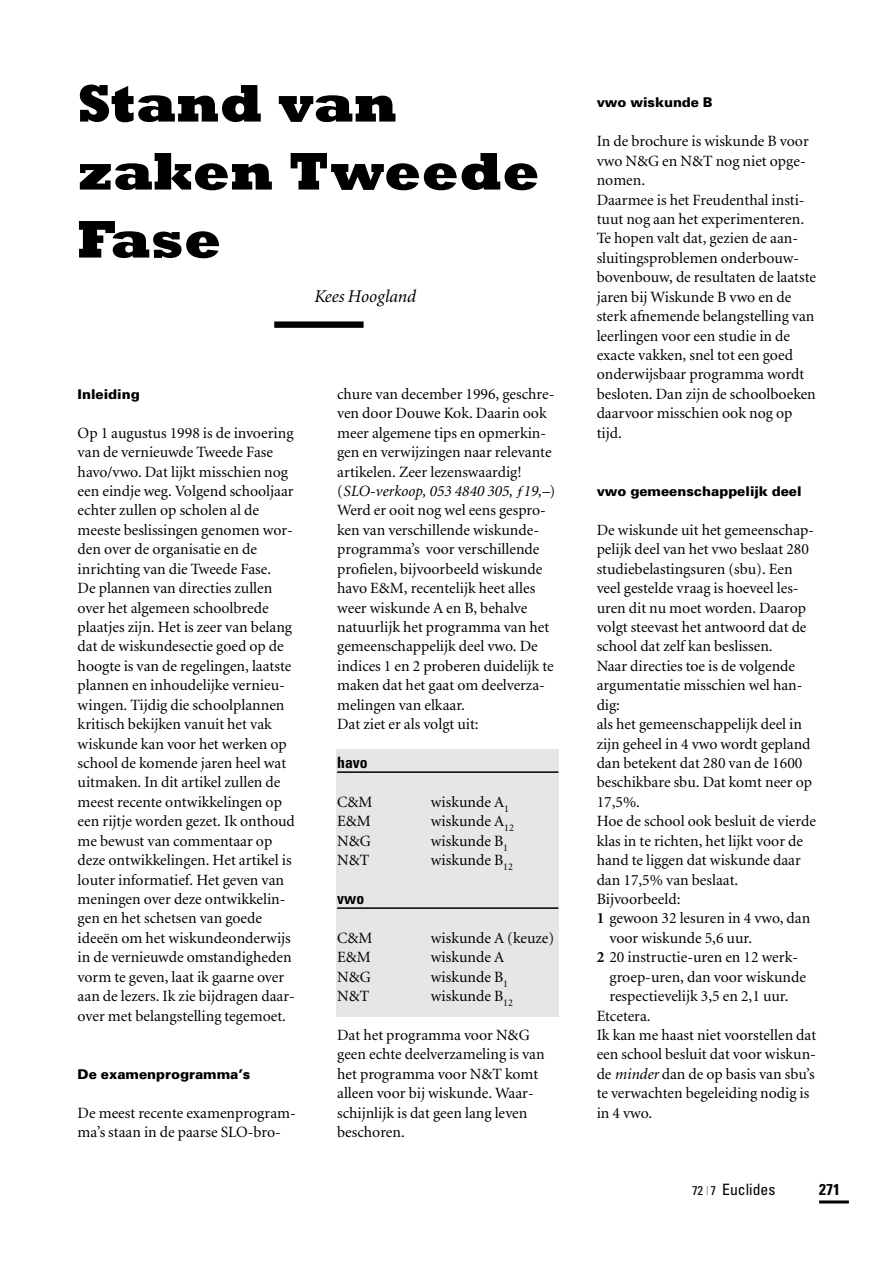
<style>
.page{position:relative;width:893px;height:1263px;background:#fff}
.page>*{position:absolute;margin:0;border:0;box-sizing:border-box;transform-origin:0 0}
.t1{font:800 53.85px/67.9px "Rockwell";color:#000}
.t2{font:italic 18px "Minion";color:#000}
.t3{font:15.75px/19.5px "Minion";color:#000}
.t4{font:condensed 15.75px "Univers";color:#000}
.t5{font:700 condensed 15.75px "Univers";color:#000}
.t6{font:900 13.5px "Univers";color:#000}
.s1{font-style:italic}
.s2{font-weight:700}
.s3{font-size:12.75px}
.s4{font-size:12.75px;color:#808080}
</style>
<div class="page">
<div style="left:336px;top:749px;width:223px;height:268px;background:#e6e6e6"></div>
<hr style="left:337px;top:771px;width:221px;height:2px;background:#000">
<hr style="left:337px;top:907px;width:221px;height:2px;background:#000">
<hr style="left:819px;top:1201px;width:29px;height:2px;background:#000">
<div style="left:274px;top:321px;width:89px;height:7px;background:#000"></div>
<h1 class="t1" style="left:78px;top:75px;width:463px">Stand van zaken Tweede<br>Fase</h1>
<p class="t2" style="left:314px;top:289px;width:103px">Kees Hoogland</p>
<p class="t6" style="left:78px;top:389px;width:63px">Inleiding</p>
<p class="t3" style="left:78px;top:424px;width:219px">Op 1 augustus 1998 is de invoering van de vernieuwde Tweede Fase havo/vwo. Dat lijkt misschien nog een eindje weg. Volgend schooljaar echter zullen op scholen al de meeste beslissingen genomen wor&shy;den over de organisatie en de inrichting van die Tweede Fase.<br>De plannen van directies zullen over het algemeen schoolbrede plaatjes zijn. Het is zeer van belang dat de wiskundesectie goed op de hoogte is van de regelingen, laatste plannen en inhoudelijke vernieu&shy;wingen. Tijdig die schoolplannen kritisch bekijken vanuit het vak wiskunde kan voor het werken op school de komende jaren heel wat uitmaken. In dit artikel zullen de meest recente ontwikkelingen op een rijtje worden gezet. Ik onthoud me bewust van commentaar op deze ontwikkelingen. Het artikel is louter informatief. Het geven van meningen over deze ontwikkelin&shy;gen en het schetsen van goede ideeën om het wiskundeonderwijs in de vernieuwde omstandigheden vorm te geven, laat ik gaarne over aan de lezers. Ik zie bijdragen daar&shy;over met belangstelling tegemoet.</p>
<p class="t6" style="left:78px;top:1069px;width:174px">De examenprogramma’s</p>
<p class="t3" style="left:78px;top:1104px;width:220px">De meest recente examenprogram&shy;ma’s staan in de paarse SLO-bro-</p>
<p class="t3" style="left:337px;top:385px;width:220px">chure van december 1996, geschre&shy;ven door Douwe Kok. Daarin ook meer algemene tips en opmerkin&shy;gen en verwijzingen naar relevante artikelen. Zeer lezenswaardig! (<span class="s1">SLO-verkoop, 053 4840 305, ƒ19,–</span>)<br>Werd er ooit nog wel eens gespro&shy;ken van verschillende wiskunde&shy;programma’s voor verschillende profielen, bijvoorbeeld wiskunde havo E&amp;M, recentelijk heet alles weer wiskunde A en B, behalve natuurlijk het programma van het gemeenschappelijk deel vwo. De indices 1 en 2 proberen duidelijk te maken dat het gaat om deelverza&shy;melingen van elkaar.<br>Dat ziet er als volgt uit:</p>
<p class="t5" style="left:337px;top:757px;width:32px">havo</p>
<p class="t3" style="left:337px;top:793px;width:37px">C&amp;M</p>
<p class="t3" style="left:431px;top:793px;width:80px">wiskunde A<sub>1</sub></p>
<p class="t3" style="left:337px;top:813px;width:35px">E&amp;M</p>
<p class="t3" style="left:431px;top:813px;width:85px">wiskunde A<sub>12</sub></p>
<p class="t3" style="left:337px;top:832px;width:35px">N&amp;G</p>
<p class="t3" style="left:431px;top:832px;width:79px">wiskunde B<sub>1</sub></p>
<p class="t3" style="left:337px;top:852px;width:34px">N&amp;T</p>
<p class="t3" style="left:431px;top:852px;width:84px">wiskunde B<sub>12</sub></p>
<p class="t5" style="left:337px;top:893px;width:29px">vwo</p>
<p class="t3" style="left:337px;top:929px;width:37px">C&amp;M</p>
<p class="t3" style="left:431px;top:929px;width:125px">wiskunde A (keuze)</p>
<p class="t3" style="left:337px;top:949px;width:35px">E&amp;M</p>
<p class="t3" style="left:431px;top:949px;width:75px">wiskunde A</p>
<p class="t3" style="left:337px;top:968px;width:35px">N&amp;G</p>
<p class="t3" style="left:431px;top:968px;width:79px">wiskunde B<sub>1</sub></p>
<p class="t3" style="left:337px;top:988px;width:34px">N&amp;T</p>
<p class="t3" style="left:431px;top:988px;width:84px">wiskunde B<sub>12</sub></p>
<p class="t3" style="left:337px;top:1027px;width:209px">Dat het programma voor N&amp;G geen echte deelverzameling is van het programma voor N&amp;T komt alleen voor bij wiskunde. Waar&shy;schijnlijk is dat geen lang leven beschoren.</p>
<p class="t6" style="left:596px;top:98px;width:117px">vwo wiskunde B</p>
<p class="t3" style="left:596px;top:133px;width:221px">In de brochure is wiskunde B voor vwo N&amp;G en N&amp;T nog niet opge&shy;nomen.<br>Daarmee is het Freudenthal insti&shy;tuut nog aan het experimenteren.<br>Te hopen valt dat, gezien de aan&shy;sluitingsproblemen onderbouw&shy;bovenbouw, de resultaten de laatste jaren bij Wiskunde B vwo en de sterk afnemende belangstelling van leerlingen voor een studie in de exacte vakken, snel tot een goed onderwijsbaar programma wordt besloten. Dan zijn de schoolboeken daarvoor misschien ook nog op tijd.</p>
<p class="t6" style="left:596px;top:486px;width:206px">vwo gemeenschappelijk deel</p>
<p class="t3" style="left:596px;top:521px;width:219px">De wiskunde uit het gemeenschap-</p>
<p class="t3" style="left:596px;top:541px;width:214px">pelijk deel van het vwo beslaat 280</p>
<p class="t3" style="left:596px;top:560px;width:198px">studiebelastingsuren (sbu). Een</p>
<p class="t3" style="left:596px;top:580px;width:203px">veel gestelde vraag is hoeveel les-</p>
<p class="t3" style="left:596px;top:599px;width:211px">uren dit nu moet worden. Daarop</p>
<p class="t3" style="left:596px;top:619px;width:211px">volgt steevast het antwoord dat de</p>
<p class="t3" style="left:596px;top:638px;width:177px">school dat zelf kan beslissen.</p>
<p class="t3" style="left:596px;top:657px;width:200px">Naar directies toe is de volgende</p>
<p class="t3" style="left:596px;top:677px;width:207px">argumentatie misschien wel han-</p>
<p class="t3" style="left:596px;top:696px;width:25px">dig:</p>
<p class="t3" style="left:596px;top:716px;width:207px">als het gemeenschappelijk deel in</p>
<p class="t3" style="left:596px;top:735px;width:215px">zijn geheel in 4 vwo wordt gepland</p>
<p class="t3" style="left:596px;top:755px;width:207px">dan betekent dat 280 van de 1600</p>
<p class="t3" style="left:596px;top:774px;width:217px">beschikbare sbu. Dat komt neer op</p>
<p class="t3" style="left:596px;top:793px;width:45px">17,5%.</p>
<p class="t3" style="left:596px;top:813px;width:221px">Hoe de school ook besluit de vierde</p>
<p class="t3" style="left:596px;top:832px;width:208px">klas in te richten, het lijkt voor de</p>
<p class="t3" style="left:596px;top:852px;width:206px">hand te liggen dat wiskunde daar</p>
<p class="t3" style="left:596px;top:871px;width:143px">dan 17,5% van beslaat.</p>
<p class="t3" style="left:596px;top:891px;width:85px">Bijvoorbeeld:</p>
<p class="t3" style="left:596px;top:910px;width:215px"><span class="s2">1</span> gewoon 32 lesuren in 4 vwo, dan</p>
<p class="t3" style="left:609px;top:929px;width:144px">voor wiskunde 5,6 uur.</p>
<p class="t3" style="left:596px;top:949px;width:203px"><span class="s2">2</span> 20 instructie-uren en 12 werk-</p>
<p class="t3" style="left:609px;top:968px;width:198px">groep-uren, dan voor wiskunde</p>
<p class="t3" style="left:609px;top:988px;width:181px">respectievelijk 3,5 en 2,1 uur.</p>
<p class="t3" style="left:596px;top:1007px;width:55px">Etcetera.</p>
<p class="t3" style="left:596px;top:1027px;width:221px">Ik kan me haast niet voorstellen dat</p>
<p class="t3" style="left:596px;top:1046px;width:221px">een school besluit dat voor wiskun-</p>
<p class="t3" style="left:596px;top:1065px;width:219px">de <span class="s1">minder</span> dan de op basis van sbu’s</p>
<p class="t3" style="left:596px;top:1085px;width:214px">te verwachten begeleiding nodig is</p>
<p class="t3" style="left:596px;top:1104px;width:57px">in 4 vwo.</p>
<p class="t4" style="left:692px;top:1184px;width:85px"><span class="s3">72</span> <span class="s4">|</span> <span class="s3">7</span> Euclides</p>
<p class="t5" style="left:819px;top:1184px;width:22px">271</p>
</div>
